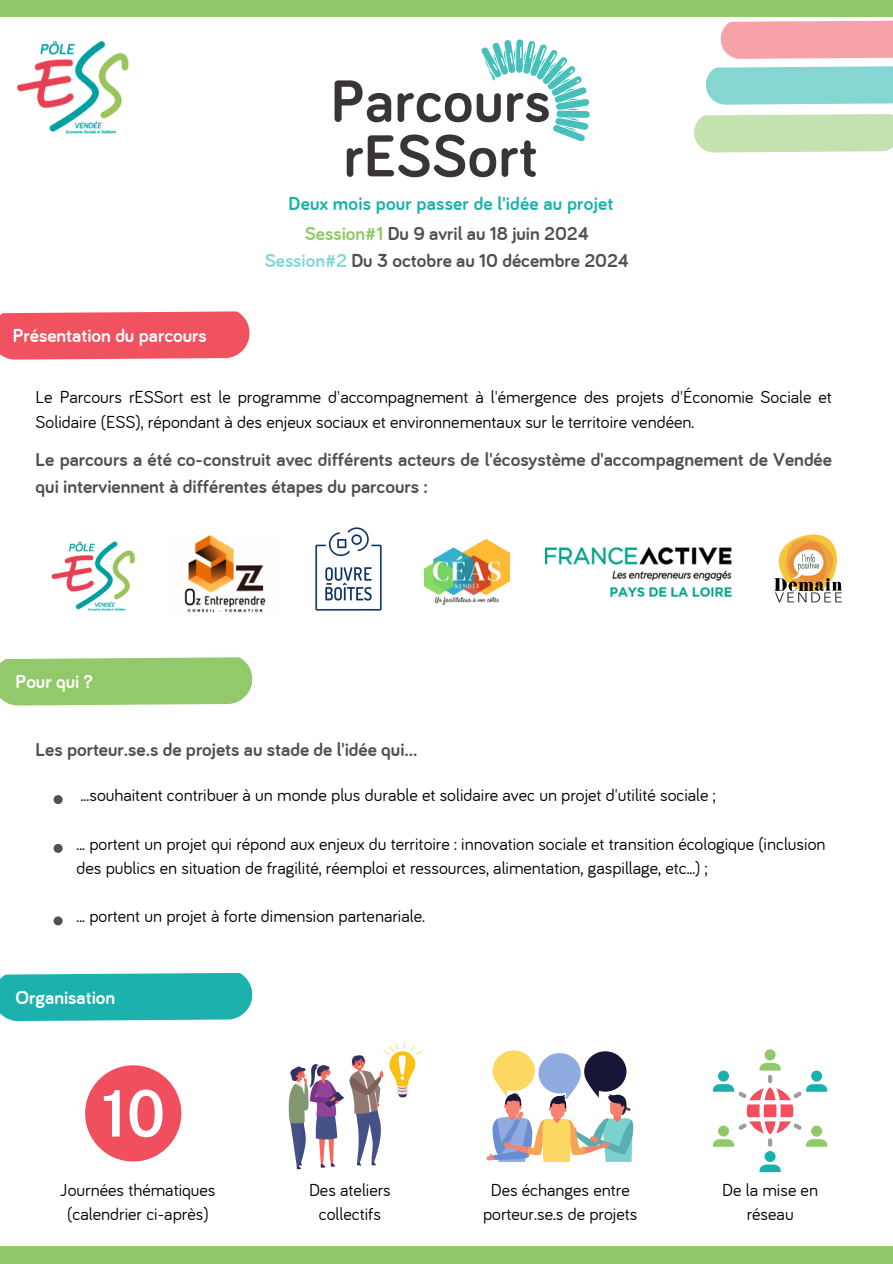
<style>
.page{position:relative;width:893px;height:1264px;background:#fff}
.page>*{position:absolute;margin:0;border:0;box-sizing:border-box;transform-origin:0 0}
.t1{font:700 61.05px/54.9px "Bariol";letter-spacing:.01em;color:#393536}
.t2{font:700 19.5px/27px "Bariol";color:#4f5051}
.t3{font:700 19.5px "Bariol";color:#fff}
.t4{font:700 19.5px "Bariol";letter-spacing:.01em;color:#1ab1ac}
.t5{font:18px/24.8px "Bariol";color:#000;text-align:center}
.s1{color:#90c96a}
.s2{color:#87d5d8}
</style>
<div class="page">
<div style="left:0;top:0;width:892px;height:17px;background:#90c96a"></div>
<div style="left:0;top:1246px;width:892px;height:17px;background:#90c96a"></div>
<svg style="left:694px;top:114px;width:198px;height:39px;background:#c7e3b5"></svg>
<svg style="left:706px;top:66px;width:186px;height:39px;background:#8dd7d5"></svg>
<svg style="left:720px;top:20px;width:172px;height:39px;background:#f7a8af"></svg>
<img style="left:16px;top:40px;width:113px;height:94px">
<img style="left:773px;top:534px;width:69px;height:69px">
<img style="left:424px;top:538px;width:86px;height:68px">
<img style="left:545px;top:547px;width:186px;height:50px">
<svg style="left:0;top:311px;width:250px;height:49px;background:#f15e6a"></svg>
<img style="left:51px;top:541px;width:85px;height:70px">
<div style="left:0;top:657px;width:252px;height:48px;background:#91c96b"></div>
<div style="left:54px;top:795px;width:9px;height:9px;background:#4f5051;border-radius:50%"></div>
<div style="left:54px;top:843px;width:9px;height:9px;background:#4f5051;border-radius:50%"></div>
<div style="left:54px;top:916px;width:9px;height:9px;background:#4f5051;border-radius:50%"></div>
<svg style="left:0;top:972px;width:252px;height:49px;background:#2bb6b1"></svg>
<svg style="left:486px;top:1050px;width:148px;height:111px"></svg>
<div style="left:764px;top:1150px;width:11px;height:11px;background:#1ab1ac;border-radius:50%"></div>
<div style="left:764px;top:1049px;width:11px;height:11px;background:#90c96a;border-radius:50%"></div>
<svg style="left:759px;top:1164px;width:21px;height:8px"></svg>
<svg style="left:712px;top:1063px;width:115px;height:83px"></svg>
<svg style="left:481px;top:39px;width:109px;height:103px"></svg>
<img style="left:315px;top:527px;width:67px;height:84px">
<svg style="left:85px;top:1065px;width:96px;height:96px"></svg>
<svg style="left:289px;top:1042px;width:132px;height:127px"></svg>
<img style="left:184px;top:535px;width:82px;height:78px">
<p class="t1" style="left:331px;top:72px;width:221px">Parcours rESSort</p>
<p class="t4" style="left:288px;top:190px;width:326px">Deux mois pour passer de l'idée au projet</p>
<p class="t3" style="left:13px;top:322px;width:195px">Présentation du parcours</p>
<p class="t2" style="left:265px;top:219px;width:365px;text-align:center"><span class="s1">Session#1</span> Du 9 avril au 18 juin 2024<br><span class="s2">Session#2</span> Du 3 octobre au 10 décembre 2024</p>
<h2 class="t5" style="left:36px;top:384px;width:797px;text-align:left">Le Parcours rESSort est le programme d'accompagnement à l'émergence des projets d'Économie Sociale et<br>Solidaire (ESS), répondant à des enjeux sociaux et environnementaux sur le territoire vendéen.</h2>
<p class="t2" style="left:36px;top:446px;width:797px">Le parcours a été co-construit avec différents acteurs de l'écosystème d'accompagnement de Vendée qui interviennent à différentes étapes du parcours :</p>
<p class="t3" style="left:16px;top:668px;width:78px">Pour qui ?</p>
<p class="t2" style="left:36px;top:735px;width:383px">Les porteur.se.s de projets au stade de l'idée qui...</p>
<h2 class="t5" style="left:81px;top:781px;width:636px">...souhaitent contribuer à un monde plus durable et solidaire avec un projet d'utilité sociale ;</h2>
<p class="t5" style="left:76px;top:830px;width:750px;text-align:left">... portent un projet qui répond aux enjeux du territoire : innovation sociale et transition écologique (inclusion des publics en situation de fragilité, réemploi et ressources, alimentation, gaspillage, etc...) ;</p>
<p class="t5" style="left:76px;top:902px;width:350px">... portent un projet à forte dimension partenariale.</p>
<p class="t3" style="left:16px;top:983px;width:101px">Organisation</p>
<p class="t5" style="left:60px;top:1176px;width:157px">Journées thématiques (calendrier ci-après)</p>
<h2 class="t5" style="left:309px;top:1176px;width:83px">Des ateliers collectifs</h2>
<h2 class="t5" style="left:483px;top:1176px;width:156px">Des échanges entre porteur.se.s de projets</h2>
<p class="t5" style="left:722px;top:1176px;width:97px">De la mise en réseau</p>
</div>
